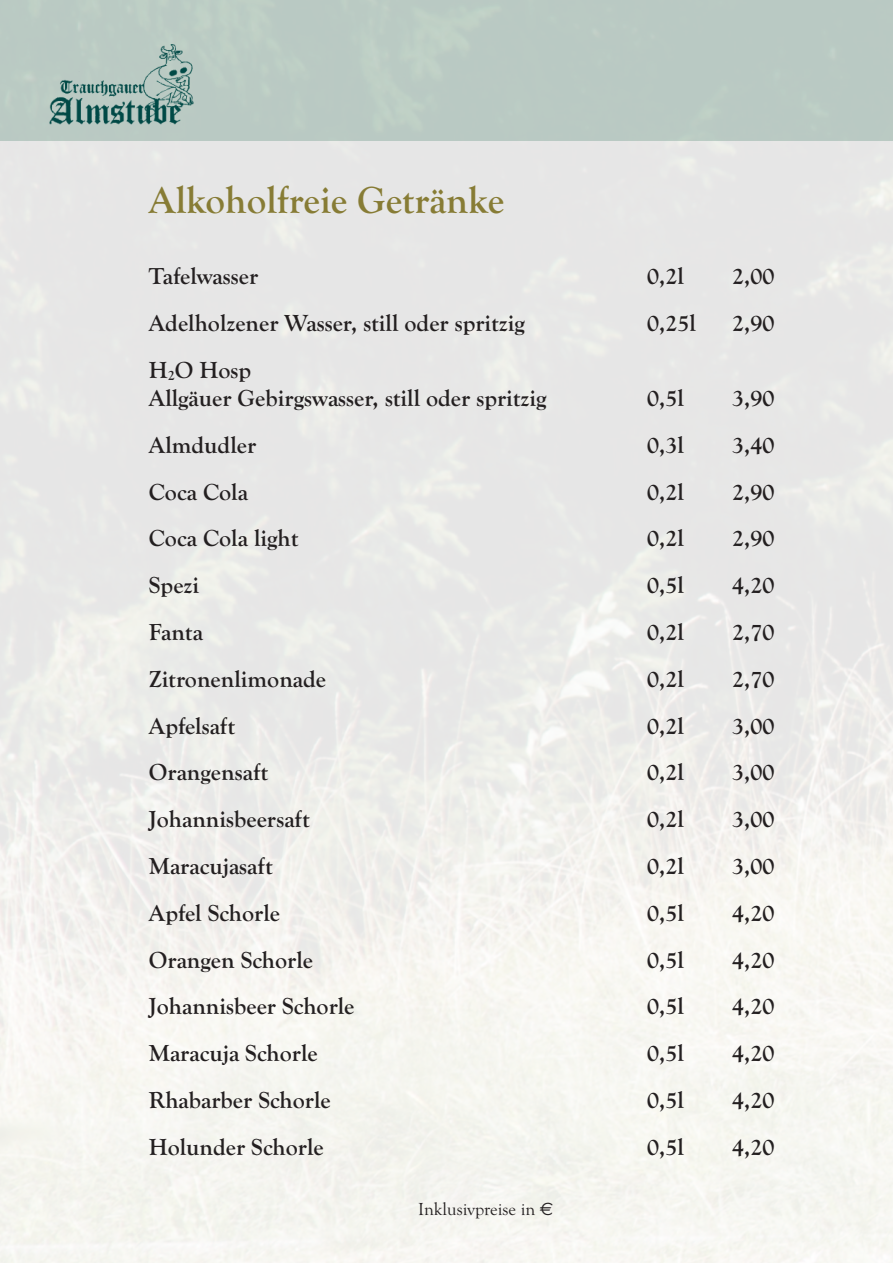
<style>
.page{position:relative;width:893px;height:1263px;background:#fff}
.page>*{position:absolute;margin:0;border:0;box-sizing:border-box;transform-origin:0 0}
.t1{font:700 39px "Goudy Old Style T";color:#877c35}
.t2{font:700 24px/28.5px "Goudy Old Style T";color:#231f20}
.t3{font:18px "Goudy Old Style T";color:#231f20}
.s1{font-family:"Euro Sans"}
</style>
<div class="page">
<div style="left:0;top:0;width:893px;height:140px;background:#bac9c3"></div>
<img style="left:49px;top:44px;width:145px;height:80px">
<h1 class="t1" style="left:149px;top:177px;width:357px">Alkoholfreie Getränke</h1>
<p class="t2" style="left:149px;top:261px;width:111px">Tafelwasser</p>
<p class="t2" style="left:647px;top:261px;width:38px">0,2l</p>
<p class="t2" style="left:732px;top:261px;width:44px">2,00</p>
<p class="t2" style="left:149px;top:308px;width:378px">Adelholzener Wasser, still oder spritzig</p>
<p class="t2" style="left:647px;top:308px;width:50px">0,25l</p>
<p class="t2" style="left:732px;top:308px;width:44px">2,90</p>
<p class="t2" style="left:149px;top:355px;width:399px">H<sub>2</sub>O Hosp<br>Allgäuer Gebirgswasser, still oder spritzig</p>
<p class="t2" style="left:647px;top:384px;width:38px">0,5l</p>
<p class="t2" style="left:732px;top:384px;width:44px">3,90</p>
<p class="t2" style="left:149px;top:430px;width:109px">Almdudler</p>
<p class="t2" style="left:647px;top:430px;width:38px">0,3l</p>
<p class="t2" style="left:732px;top:430px;width:44px">3,40</p>
<p class="t2" style="left:149px;top:477px;width:101px">Coca Cola</p>
<p class="t2" style="left:647px;top:477px;width:38px">0,2l</p>
<p class="t2" style="left:732px;top:477px;width:44px">2,90</p>
<p class="t2" style="left:149px;top:524px;width:151px">Coca Cola light</p>
<p class="t2" style="left:647px;top:524px;width:38px">0,2l</p>
<p class="t2" style="left:732px;top:524px;width:44px">2,90</p>
<p class="t2" style="left:149px;top:571px;width:52px">Spezi</p>
<p class="t2" style="left:647px;top:571px;width:38px">0,5l</p>
<p class="t2" style="left:732px;top:571px;width:44px">4,20</p>
<p class="t2" style="left:149px;top:617px;width:56px">Fanta</p>
<p class="t2" style="left:647px;top:617px;width:38px">0,2l</p>
<p class="t2" style="left:732px;top:617px;width:44px">2,70</p>
<p class="t2" style="left:149px;top:664px;width:179px">Zitronenlimonade</p>
<p class="t2" style="left:647px;top:664px;width:38px">0,2l</p>
<p class="t2" style="left:732px;top:664px;width:44px">2,70</p>
<p class="t2" style="left:149px;top:711px;width:88px">Apfelsaft</p>
<p class="t2" style="left:647px;top:711px;width:38px">0,2l</p>
<p class="t2" style="left:732px;top:711px;width:44px">3,00</p>
<p class="t2" style="left:149px;top:758px;width:121px">Orangensaft</p>
<p class="t2" style="left:647px;top:758px;width:38px">0,2l</p>
<p class="t2" style="left:732px;top:758px;width:44px">3,00</p>
<p class="t2" style="left:149px;top:805px;width:163px">Johannisbeersaft</p>
<p class="t2" style="left:647px;top:805px;width:38px">0,2l</p>
<p class="t2" style="left:732px;top:805px;width:44px">3,00</p>
<p class="t2" style="left:149px;top:851px;width:126px">Maracujasaft</p>
<p class="t2" style="left:647px;top:851px;width:38px">0,2l</p>
<p class="t2" style="left:732px;top:851px;width:44px">3,00</p>
<p class="t2" style="left:149px;top:898px;width:133px">Apfel Schorle</p>
<p class="t2" style="left:647px;top:898px;width:38px">0,5l</p>
<p class="t2" style="left:732px;top:898px;width:44px">4,20</p>
<p class="t2" style="left:149px;top:945px;width:166px">Orangen Schorle</p>
<p class="t2" style="left:647px;top:945px;width:38px">0,5l</p>
<p class="t2" style="left:732px;top:945px;width:44px">4,20</p>
<p class="t2" style="left:149px;top:992px;width:207px">Johannisbeer Schorle</p>
<p class="t2" style="left:647px;top:992px;width:38px">0,5l</p>
<p class="t2" style="left:732px;top:992px;width:44px">4,20</p>
<p class="t2" style="left:149px;top:1038px;width:170px">Maracuja Schorle</p>
<p class="t2" style="left:647px;top:1038px;width:38px">0,5l</p>
<p class="t2" style="left:732px;top:1038px;width:44px">4,20</p>
<p class="t2" style="left:149px;top:1085px;width:183px">Rhabarber Schorle</p>
<p class="t2" style="left:647px;top:1085px;width:38px">0,5l</p>
<p class="t2" style="left:732px;top:1085px;width:44px">4,20</p>
<p class="t2" style="left:149px;top:1132px;width:176px">Holunder Schorle</p>
<p class="t2" style="left:647px;top:1132px;width:38px">0,5l</p>
<p class="t2" style="left:732px;top:1132px;width:44px">4,20</p>
<p class="t3" style="left:418px;top:1198px;width:137px">Inklusivpreise in <span class="s1">€</span></p>
</div>
